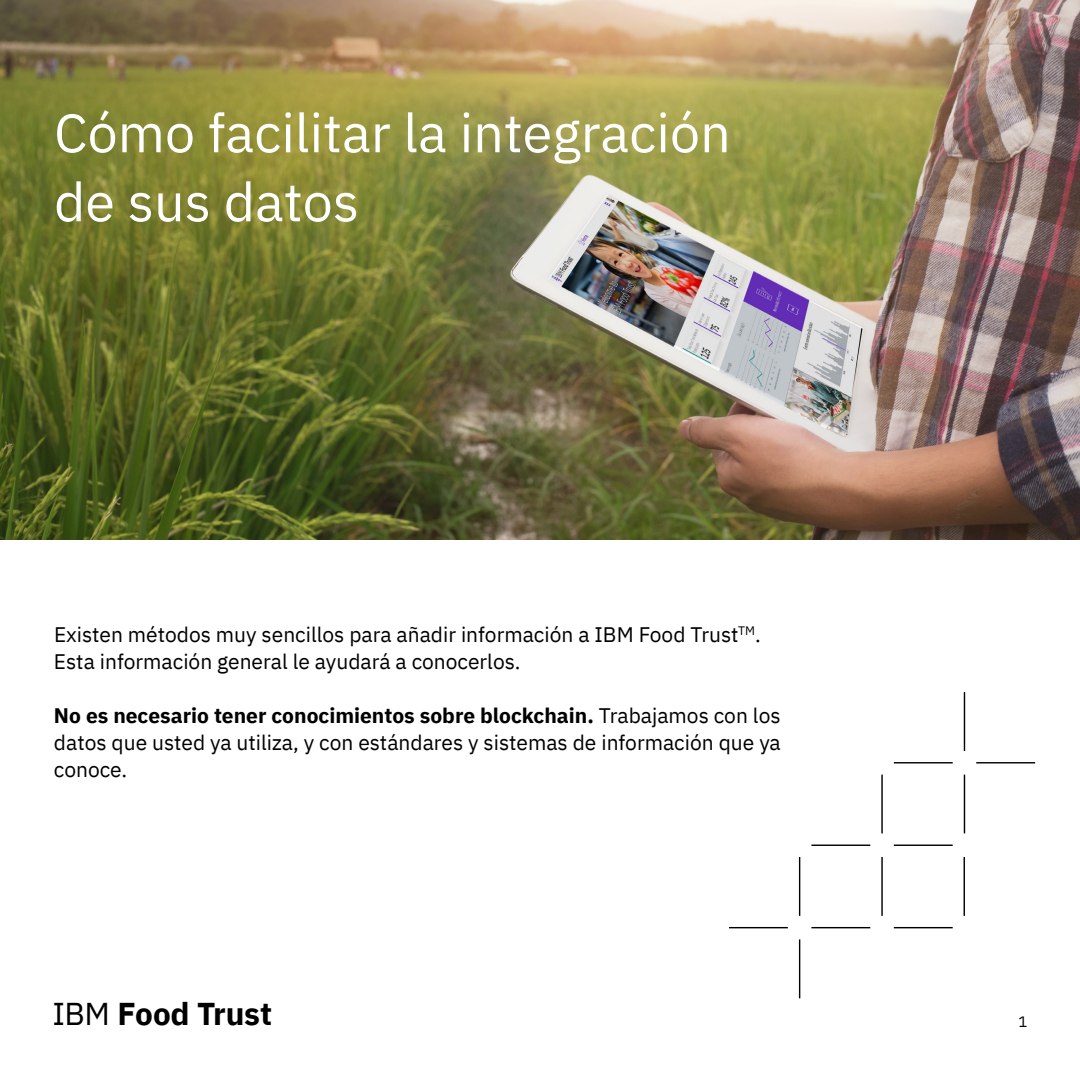
<style>
.page{position:relative;width:1080px;height:1080px;background:#fff}
.page>*{position:absolute;margin:0;border:0;box-sizing:border-box;transform-origin:0 0}
.t1{font:54px/69px "IBM Plex Sans";color:#fff}
.t2{font:700 31.5px "IBM Plex Sans";letter-spacing:-.01em;color:#000}
.t3{font:21px/27px "IBM Plex Sans";color:#000}
.t4{font:15px "IBM Plex Sans";color:#000}
.s1{font-weight:700}
.s2{font-weight:400}
</style>
<div class="page">
<img style="left:0;top:0;width:1080px;height:540px">
<hr style="left:799px;top:857px;width:1px;height:59px;background:#000">
<hr style="left:799px;top:939px;width:1px;height:59px;background:#000">
<hr style="left:729px;top:927px;width:59px;height:1px;background:#000">
<hr style="left:881px;top:775px;width:2px;height:58px;background:#000">
<hr style="left:811px;top:845px;width:59px;height:1px;background:#000">
<hr style="left:894px;top:845px;width:59px;height:1px;background:#000">
<hr style="left:881px;top:857px;width:2px;height:59px;background:#000">
<hr style="left:811px;top:927px;width:59px;height:1px;background:#000">
<hr style="left:964px;top:775px;width:1px;height:58px;background:#000">
<hr style="left:894px;top:927px;width:59px;height:1px;background:#000">
<hr style="left:964px;top:692px;width:1px;height:59px;background:#000">
<hr style="left:894px;top:762px;width:59px;height:1px;background:#000">
<hr style="left:976px;top:762px;width:59px;height:1px;background:#000">
<hr style="left:964px;top:857px;width:1px;height:59px;background:#000">
<h1 class="t1" style="left:54px;top:94px;width:678px">Cómo facilitar la integración de sus datos</h1>
<p class="t3" style="left:54px;top:620px;width:708px">Existen métodos muy sencillos para añadir información a IBM Food Trust<sup>TM</sup>.<br>Esta información general le ayudará a conocerlos.</p>
<p class="t3" style="left:54px;top:701px;width:728px;text-align:justify"><span class="s1">No es necesario tener conocimientos sobre blockchain.</span> Trabajamos con los datos que usted ya utiliza, y con estándares y sistemas de información que ya conoce.</p>
<h2 class="t2" style="left:52px;top:989px;width:221px"><span class="s2">IBM</span> Food Trust</h2>
<p class="t4" style="left:1019px;top:1010px;width:10px">1</p>
</div>
